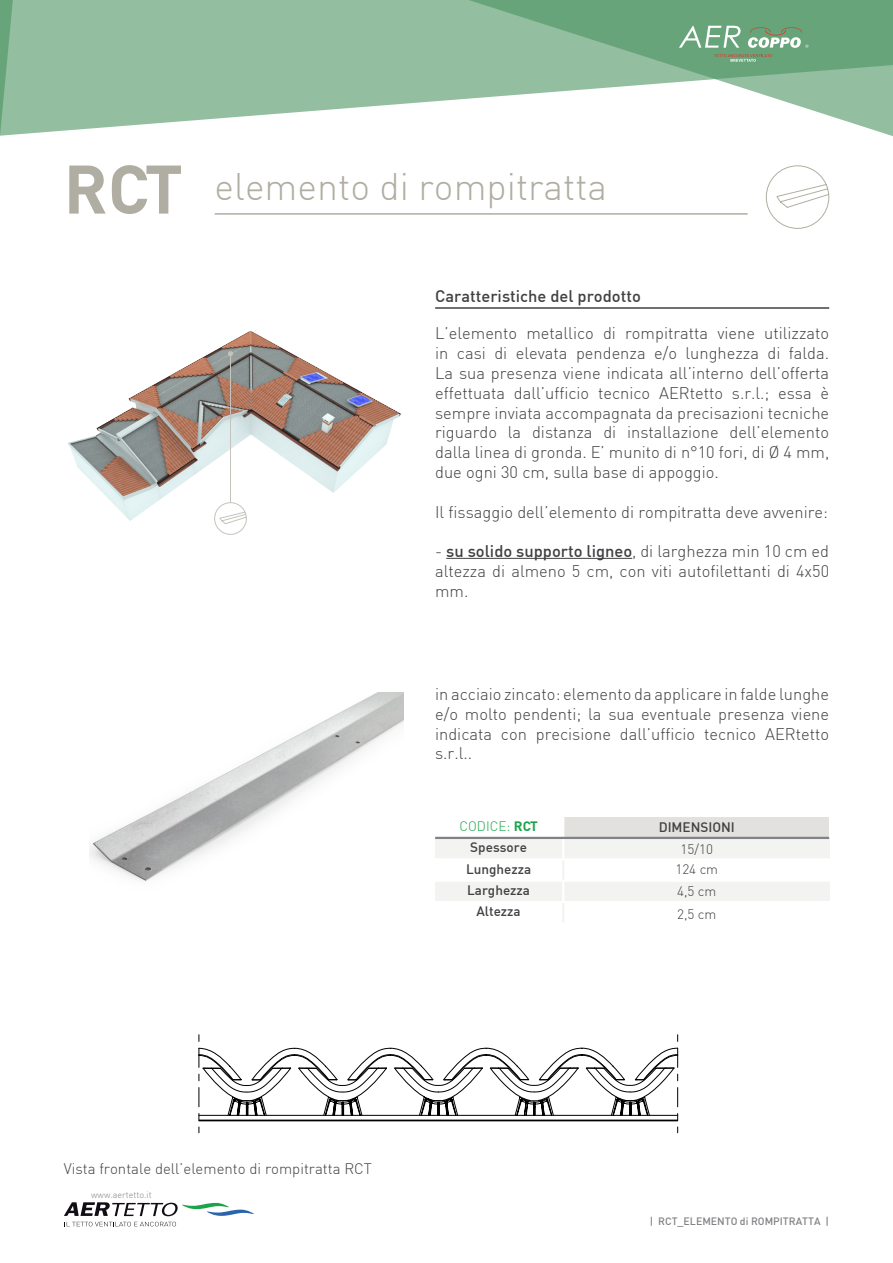
<style>
.page{position:relative;width:893px;height:1263px;background:#fff}
.page>*{position:absolute;margin:0;border:0;box-sizing:border-box;transform-origin:0 0}
.t1{font:300 37.5px "DIN";color:#b0aea2}
.t2{font:300 16.5px/19.8px "DIN";color:#414042;text-align:justify}
.t3{font:500 16.5px "DIN";color:#414042}
.t4{font:300 15px "DIN";color:#414042}
.t5{font:500 13.5px/21.5px "DIN";color:#414042;text-align:center}
.t6{font:300 13.5px/19.8px "DIN";color:#414042;text-align:center}
.t7{font:300 13.5px "DIN";color:#1ca44a}
.t8{font:500 10.5px "DIN";color:#808285}
.t9{font:300 9px "DIN";color:#808285}
.s1{font-weight:700;font-size:67.5px}
.s2{font-weight:500}
.s3{font-weight:700}
</style>
<div class="page">
<svg style="left:44px;top:0;width:849px;height:136px;fill:#93bea0"></svg>
<svg style="left:0;top:0;width:44px;height:136px;background:#8ebb9b"></svg>
<svg style="left:679px;top:26px;width:62px;height:22px"></svg>
<svg style="left:748px;top:27px;width:60px;height:21px"></svg>
<svg style="left:714px;top:54px;width:58px;height:8px"></svg>
<img style="left:89px;top:692px;width:315px;height:189px">
<svg style="left:199px;top:1035px;width:479px;height:98px"></svg>
<img style="left:68px;top:330px;width:333px;height:191px">
<hr style="left:435px;top:307px;width:394px;height:2px;background:#414042">
<hr style="left:446px;top:558px;width:186px;height:1px;background:#414042">
<svg style="left:64px;top:1202px;width:190px;height:14px"></svg>
<svg style="left:66px;top:1222px;width:110px;height:4px"></svg>
<svg style="left:228px;top:352px;width:5px;height:4px"></svg>
<hr style="left:230px;top:354px;width:1px;height:148px;background:#c5c3bb">
<svg style="left:214px;top:502px;width:33px;height:33px"></svg>
<hr style="left:215px;top:213px;width:533px;height:2px;background:#b0aea2">
<svg style="left:765px;top:165px;width:65px;height:64px"></svg>
<div style="left:435px;top:839px;width:394px;height:19px;background:#f3f3f1"></div>
<div style="left:435px;top:882px;width:394px;height:19px;background:#f3f3f1"></div>
<div style="left:564px;top:818px;width:265px;height:19px;background:#e2e1dd"></div>
<hr style="left:562px;top:837px;width:2px;height:21px;background:#fff">
<hr style="left:562px;top:882px;width:2px;height:21px;background:#fff">
<svg style="left:562px;top:861px;width:2px;height:18px"></svg>
<svg style="left:562px;top:903px;width:2px;height:19px"></svg>
<hr style="left:435px;top:837px;width:394px;height:2px;background:#808285">
<h1 class="t1" style="left:64px;top:163px;width:545px"><span class="s1">RCT</span> elemento di rompitratta</h1>
<p class="t3" style="left:435px;top:286px;width:207px">Caratteristiche del prodotto</p>
<p class="t2" style="left:435px;top:323px;width:396px">L’elemento metallico di rompitratta viene utilizzato in casi di elevata pendenza e/o lunghezza di falda.<br>La sua presenza viene indicata all’interno dell’offerta effettuata dall’ufficio tecnico AERtetto s.r.l.; essa è sempre inviata accompagnata da precisazioni tecniche riguardo la distanza di installazione dell’elemento dalla linea di gronda. E’ munito di n°10 fori, di Ø 4 mm, due ogni 30 cm, sulla base di appoggio.</p>
<p class="t2" style="left:435px;top:502px;width:394px">Il fissaggio dell’elemento di rompitratta deve avvenire:</p>
<p class="t2" style="left:435px;top:541px;width:396px">- <span class="s2">su solido supporto ligneo</span>, di larghezza min 10 cm ed altezza di almeno 5 cm, con viti autofilettanti di 4x50 mm.</p>
<p class="t2" style="left:435px;top:684px;width:396px">in acciaio zincato: elemento da applicare in falde lunghe e/o molto pendenti; la sua eventuale presenza viene indicata con precisione dall’ufficio tecnico AERtetto s.r.l..</p>
<p class="t7" style="left:459px;top:818px;width:80px">CODICE: <span class="s3">RCT</span></p>
<p class="t5" style="left:466px;top:836px;width:67px">Spessore<br>Lunghezza</p>
<p class="t5" style="left:476px;top:900px;width:46px">Altezza</p>
<p class="t5" style="left:467px;top:879px;width:64px">Larghezza</p>
<p class="t4" style="left:64px;top:1159px;width:310px">Vista frontale dell’elemento di rompitratta RCT</p>
<p class="t9" style="left:91px;top:1189px;width:62px">www.aertetto.it</p>
<p class="t5" style="left:659px;top:816px;width:78px">DIMENSIONI</p>
<p class="t6" style="left:675px;top:839px;width:44px">15/10<br>124 cm</p>
<p class="t6" style="left:677px;top:904px;width:41px">2,5 cm</p>
<p class="t6" style="left:677px;top:881px;width:41px">4,5 cm</p>
<p class="t8" style="left:650px;top:1214px;width:181px">| RCT_ELEMENTO di ROMPITRATTA |</p>
</div>
